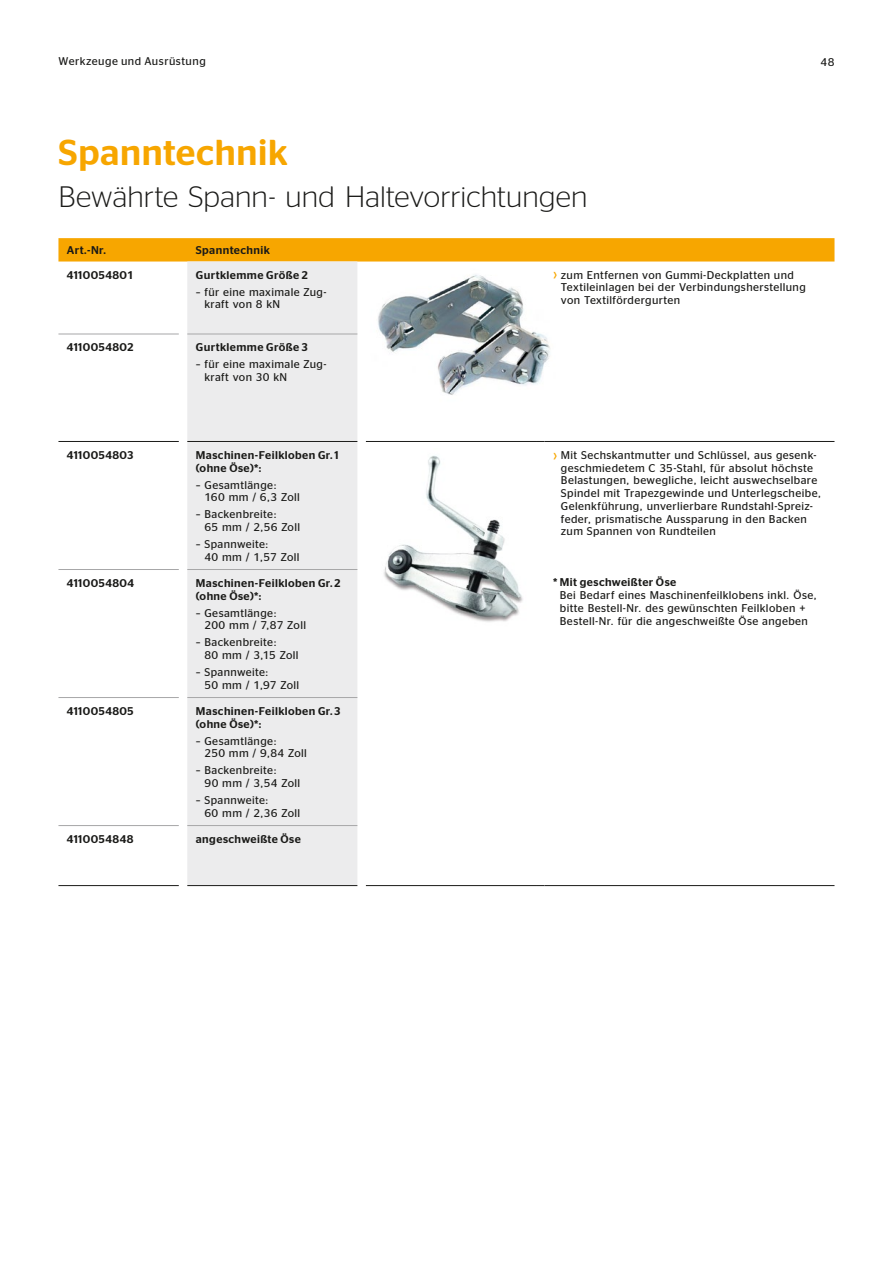
<style>
.page{position:relative;width:893px;height:1263px;background:#fff}
.page>*{position:absolute;margin:0;border:0;box-sizing:border-box;transform-origin:0 0}
.t1{font:500 36px "Continental Stag Sans LCG";letter-spacing:.02em;color:#f7a600}
.t2{font:300 29.55px "Continental Stag Sans LCG";letter-spacing:.005em;color:#1a1a18}
.t3{font:11.25px/12.8px "Continental Stag Sans LCG";letter-spacing:.035em;color:#1a1a18}
.t4{font:500 11.25px/12.8px "Continental Stag Sans LCG";letter-spacing:.04em;color:#1a1a18}
.t5{font:11.25px "Stag Sans";letter-spacing:.045em;color:#1a1a18}
</style>
<div class="page">
<img style="left:378px;top:274px;width:172px;height:121px">
<div style="left:58px;top:238px;width:776px;height:23px;background:#f7a600"></div>
<div style="left:187px;top:261px;width:170px;height:624px;background:#ececed"></div>
<hr style="left:58px;top:441px;width:121px;height:1px;background:#1a1a18">
<hr style="left:187px;top:441px;width:170px;height:1px;background:#1a1a18">
<hr style="left:366px;top:441px;width:170px;height:1px;background:#1a1a18">
<hr style="left:544px;top:441px;width:290px;height:1px;background:#1a1a18">
<hr style="left:58px;top:885px;width:121px;height:1px;background:#1a1a18">
<hr style="left:187px;top:885px;width:170px;height:1px;background:#1a1a18">
<hr style="left:366px;top:885px;width:170px;height:1px;background:#1a1a18">
<hr style="left:544px;top:885px;width:290px;height:1px;background:#1a1a18">
<hr style="left:187px;top:334px;width:170px;height:1px;background:#a7a7a8">
<hr style="left:58px;top:334px;width:121px;height:1px;background:#a7a7a8">
<hr style="left:58px;top:569px;width:121px;height:1px;background:#a7a7a8">
<hr style="left:58px;top:697px;width:121px;height:1px;background:#a7a7a8">
<hr style="left:58px;top:825px;width:121px;height:1px;background:#a7a7a8">
<hr style="left:187px;top:569px;width:170px;height:1px;background:#a7a7a8">
<hr style="left:187px;top:697px;width:170px;height:1px;background:#a7a7a8">
<hr style="left:187px;top:825px;width:170px;height:1px;background:#a7a7a8">
<img style="left:384px;top:455px;width:139px;height:167px">
<p class="t5" style="left:58px;top:55px;width:149px">Werkzeuge und Ausrüstung</p>
<p class="t3" style="left:820px;top:55px;width:16px">48</p>
<h1 class="t1" style="left:58px;top:127px;width:231px">Spanntechnik</h1>
<h2 class="t2" style="left:58px;top:176px;width:530px">Bewährte Spann- und Haltevorrichtungen</h2>
<p class="t4" style="left:67px;top:243px;width:40px">Art.-Nr.</p>
<p class="t4" style="left:196px;top:243px;width:76px">Spanntechnik</p>
<p class="t4" style="left:67px;top:268px;width:68px">4110054801</p>
<p class="t4" style="left:196px;top:268px;width:114px">Gurtklemme Größe 2</p>
<p class="t3" style="left:204px;top:285px;width:124px;text-indent:-9px">– für eine maximale Zug&shy;kraft von 8 kN</p>
<p class="t3" style="left:561px;top:268px;width:246px">zum Entfernen von Gummi-Deckplatten und<br>Textileinlagen bei der Verbindungsherstellung von Textilfördergurten</p>
<p class="t4" style="left:67px;top:340px;width:68px">4110054802</p>
<p class="t4" style="left:196px;top:340px;width:113px">Gurtklemme Größe 3</p>
<p class="t3" style="left:204px;top:357px;width:124px;text-indent:-9px">– für eine maximale Zug&shy;kraft von 30 kN</p>
<p class="t4" style="left:67px;top:448px;width:68px">4110054803</p>
<p class="t4" style="left:196px;top:448px;width:144px">Maschinen-Feilkloben Gr. 1 (ohne Öse)*:</p>
<p class="t3" style="left:204px;top:477px;width:97px;text-indent:-9px">– Gesamtlänge:<br>160 mm / 6,3 Zoll</p>
<p class="t3" style="left:204px;top:507px;width:97px;text-indent:-9px">– Backenbreite:<br>65 mm / 2,56 Zoll</p>
<p class="t3" style="left:204px;top:537px;width:97px;text-indent:-9px">– Spannweite:<br>40 mm / 1,57 Zoll</p>
<p class="t4" style="left:67px;top:576px;width:69px">4110054804</p>
<p class="t4" style="left:196px;top:576px;width:146px">Maschinen-Feilkloben Gr. 2 (ohne Öse)*:</p>
<p class="t3" style="left:204px;top:605px;width:103px;text-indent:-9px">– Gesamtlänge:<br>200 mm / 7,87 Zoll</p>
<p class="t3" style="left:204px;top:635px;width:96px;text-indent:-9px">– Backenbreite:<br>80 mm / 3,15 Zoll</p>
<p class="t3" style="left:204px;top:665px;width:96px;text-indent:-9px">– Spannweite:<br>50 mm / 1,97 Zoll</p>
<p class="t4" style="left:67px;top:704px;width:68px">4110054805</p>
<p class="t4" style="left:196px;top:704px;width:146px">Maschinen-Feilkloben Gr. 3 (ohne Öse)*:</p>
<p class="t3" style="left:204px;top:733px;width:104px;text-indent:-9px">– Gesamtlänge:<br>250 mm / 9,84 Zoll</p>
<p class="t3" style="left:204px;top:763px;width:97px;text-indent:-9px">– Backenbreite:<br>90 mm / 3,54 Zoll</p>
<p class="t3" style="left:204px;top:793px;width:97px;text-indent:-9px">– Spannweite:<br>60 mm / 2,36 Zoll</p>
<p class="t4" style="left:67px;top:832px;width:68px">4110054848</p>
<p class="t4" style="left:196px;top:832px;width:107px">angeschweißte Öse</p>
<p class="t3" style="left:561px;top:448px;width:262px">Mit Sechskantmutter und Schlüssel, aus gesenk&shy;geschmiedetem C 35-Stahl, für absolut höchste Belastungen, bewegliche, leicht auswechselbare Spindel mit Trapezgewinde und Unterlegscheibe, Gelenkführung, unverlierbare Rundstahl-Spreiz&shy;feder, prismatische Aussparung in den Backen zum Spannen von Rundteilen</p>
<p class="t4" style="left:553px;top:575px;width:125px">* Mit geschweißter Öse</p>
<p class="t3" style="left:560px;top:588px;width:258px">Bei Bedarf eines Maschinenfeilklobens inkl. Öse, bitte Bestell-Nr. des gewünschten Feilkloben +<br>Bestell-Nr. für die angeschweißte Öse angeben</p>
</div>
